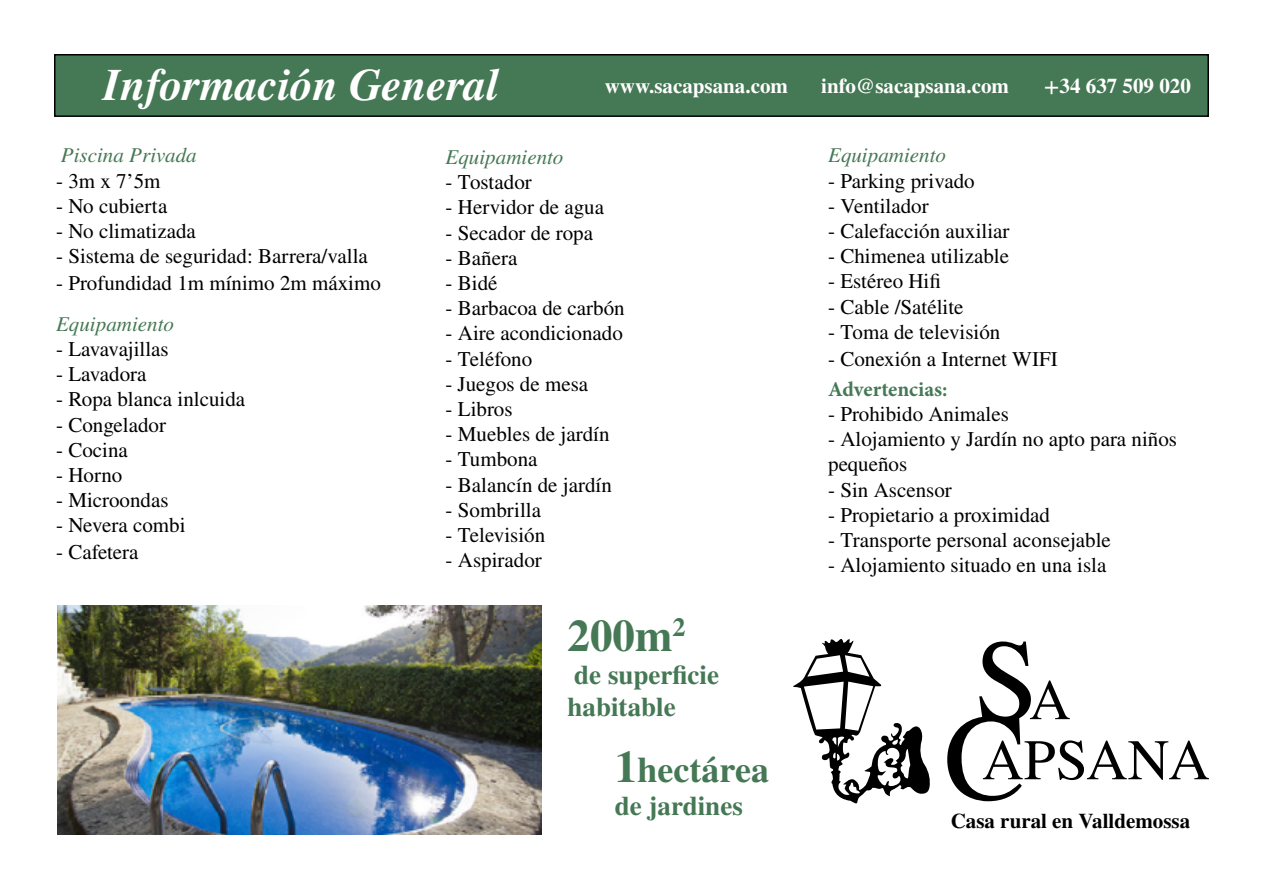
<style>
.page{position:relative;width:1263px;height:893px;background:#fff}
.page>*{position:absolute;margin:0;border:0;box-sizing:border-box;transform-origin:0 0}
.t1{font:italic 700 45px "STIX General";color:#fff}
.t2{font:700 45px "STIX General";color:#457854}
.t3{font:700 36px "STIX General";color:#457854}
.t4{font:700 27px/32.4px "STIX General";color:#457854}
.t5{font:21px/25.2px "STIX General";color:#000}
.t6{font:italic 21px "STIX General";color:#457854}
.t7{font:700 21px "STIX General";color:#fff}
.t8{font:700 21px "STIX General";color:#000}
.t9{font:700 21px "Minion Pro";color:#457854}
.s1{font-size:45px}
</style>
<div class="page">
<svg style="left:947px;top:641px;width:262px;height:160px"></svg>
<svg style="left:793px;top:639px;width:137px;height:165px"></svg>
<img style="left:57px;top:606px;width:484px;height:229px">
<div style="left:55px;top:55px;width:1153px;height:61px;background:#457854"></div>
<div style="left:54px;top:54px;width:1155px;height:63px;border:2px solid #000"></div>
<h1 class="t1" style="left:103px;top:55px;width:397px">Información General</h1>
<p class="t7" style="left:605px;top:71px;width:185px">www.sacapsana.com</p>
<p class="t7" style="left:821px;top:70px;width:189px">info@sacapsana.com</p>
<p class="t7" style="left:1044px;top:70px;width:148px">+34 637 509 020</p>
<p class="t6" style="left:61px;top:141px;width:137px">Piscina Privada</p>
<p class="t5" style="left:56px;top:169px;width:106px">- 3m x 7’5m</p>
<p class="t5" style="left:56px;top:194px;width:113px">- No cubierta</p>
<p class="t5" style="left:56px;top:219px;width:141px">- No climatizada</p>
<p class="t5" style="left:56px;top:245px;width:313px">- Sistema de seguridad: Barrera/valla</p>
<p class="t5" style="left:56px;top:272px;width:326px">- Profundidad 1m mínimo 2m máximo</p>
<p class="t6" style="left:56px;top:309px;width:119px">Equipamiento</p>
<p class="t5" style="left:56px;top:337px;width:114px">- Lavavajillas</p>
<p class="t5" style="left:56px;top:362px;width:92px">- Lavadora</p>
<p class="t5" style="left:56px;top:388px;width:191px">- Ropa blanca inlcuida</p>
<p class="t5" style="left:56px;top:413px;width:111px">- Congelador</p>
<p class="t5" style="left:56px;top:438px;width:73px">- Cocina</p>
<p class="t5" style="left:56px;top:463px;width:68px">- Horno</p>
<p class="t5" style="left:56px;top:488px;width:114px">- Microondas</p>
<p class="t5" style="left:56px;top:514px;width:131px">- Nevera combi</p>
<p class="t5" style="left:56px;top:541px;width:84px">- Cafetera</p>
<p class="t6" style="left:446px;top:142px;width:119px">Equipamiento</p>
<p class="t5" style="left:446px;top:170px;width:88px">- Tostador</p>
<p class="t5" style="left:446px;top:196px;width:160px">- Hervidor de agua</p>
<p class="t5" style="left:446px;top:221px;width:149px">- Secador de ropa</p>
<p class="t5" style="left:446px;top:246px;width:73px">- Bañera</p>
<p class="t5" style="left:446px;top:271px;width:53px">- Bidé</p>
<p class="t5" style="left:446px;top:296px;width:181px">- Barbacoa de carbón</p>
<p class="t5" style="left:446px;top:322px;width:179px">- Aire acondicionado</p>
<p class="t5" style="left:446px;top:347px;width:88px">- Teléfono</p>
<p class="t5" style="left:446px;top:372px;width:144px">- Juegos de mesa</p>
<p class="t5" style="left:446px;top:397px;width:68px">- Libros</p>
<p class="t5" style="left:446px;top:422px;width:165px">- Muebles de jardín</p>
<p class="t5" style="left:446px;top:448px;width:93px">- Tumbona</p>
<p class="t5" style="left:446px;top:473px;width:168px">- Balancín de jardín</p>
<p class="t5" style="left:446px;top:498px;width:97px">- Sombrilla</p>
<p class="t5" style="left:446px;top:523px;width:101px">- Televisión</p>
<p class="t5" style="left:446px;top:548px;width:98px">- Aspirador</p>
<h1 class="t2" style="left:567px;top:604px;width:120px">200m<sup>2</sup></h1>
<p class="t4" style="left:567px;top:659px;width:153px">de superficie habitable</p>
<h2 class="t3" style="left:615px;top:744px;width:156px"><span class="s1">1</span>hectárea</h2>
<p class="t4" style="left:615px;top:790px;width:129px">de jardines</p>
<p class="t6" style="left:828px;top:141px;width:119px">Equipamiento</p>
<p class="t5" style="left:828px;top:169px;width:148px">- Parking privado</p>
<p class="t5" style="left:828px;top:194px;width:102px">- Ventilador</p>
<p class="t5" style="left:828px;top:219px;width:183px">- Calefacción auxiliar</p>
<p class="t5" style="left:828px;top:245px;width:182px">- Chimenea utilizable</p>
<p class="t5" style="left:828px;top:270px;width:114px">- Estéreo Hifi</p>
<p class="t5" style="left:828px;top:295px;width:137px">- Cable /Satélite</p>
<p class="t5" style="left:828px;top:320px;width:174px">- Toma de televisión</p>
<p class="t5" style="left:828px;top:347px;width:231px">- Conexión a Internet WIFI</p>
<p class="t9" style="left:828px;top:374px;width:121px">Advertencias:</p>
<p class="t5" style="left:828px;top:402px;width:182px">- Prohibido Animales</p>
<p class="t5" style="left:828px;top:428px;width:350px">- Alojamiento y Jardín no apto para niños pequeños</p>
<p class="t5" style="left:828px;top:478px;width:125px">- Sin Ascensor</p>
<p class="t5" style="left:828px;top:503px;width:223px">- Propietario a proximidad</p>
<p class="t5" style="left:828px;top:528px;width:284px">- Transporte personal aconsejable</p>
<p class="t5" style="left:828px;top:554px;width:280px">- Alojamiento situado en una isla</p>
<p class="t8" style="left:951px;top:805px;width:241px">Casa rural en Valldemossa</p>
</div>
